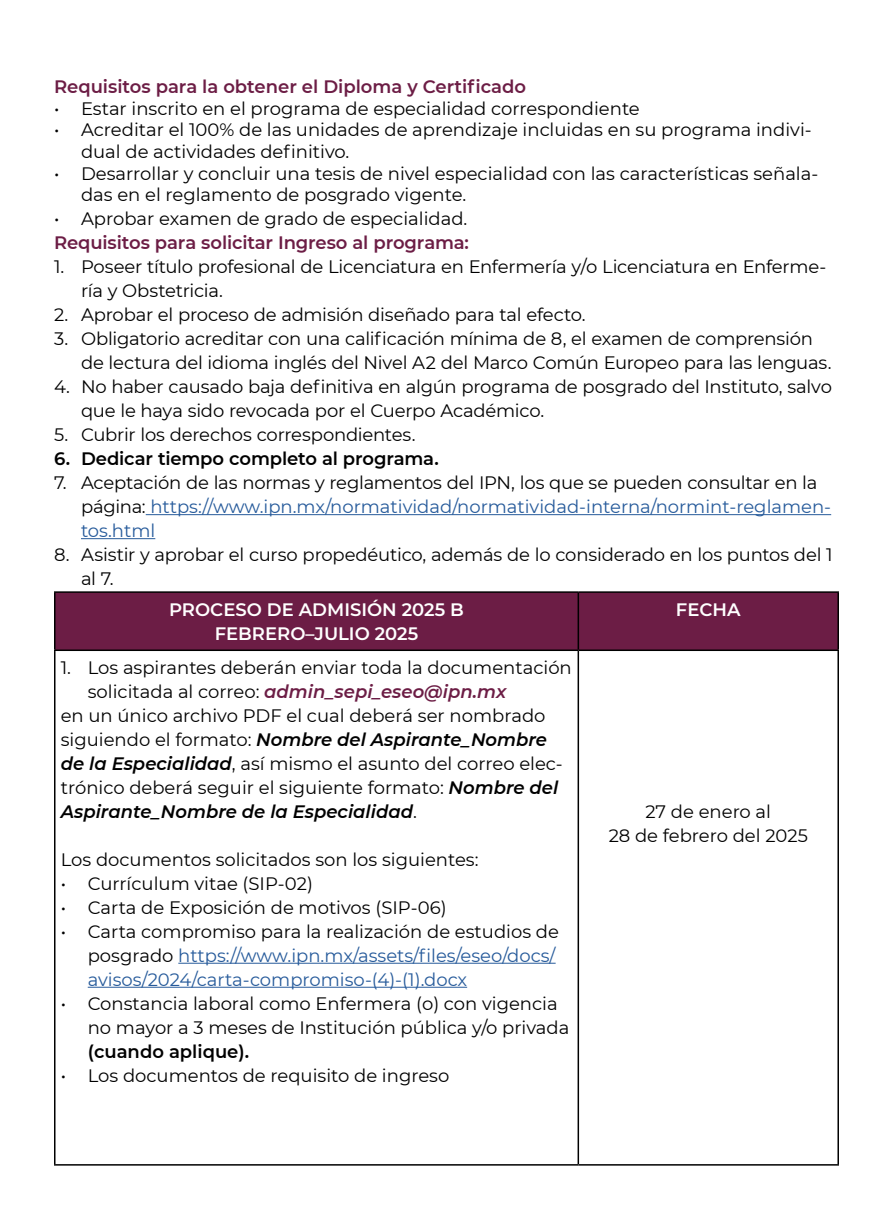
<style>
.page{position:relative;width:893px;height:1221px;background:#fff}
.page>*{position:absolute;margin:0;border:0;box-sizing:border-box;transform-origin:0 0}
.t1{font:18px/24px "Montserrat";color:#000}
.t2{font:18px/24px "Montserrat";color:#275b9b}
.t3{font:600 18px "Montserrat";color:#6c1d45}
.t4{font:italic 600 18px "Montserrat";color:#000}
.t5{font:600 18px "Montserrat";letter-spacing:-.005em;color:#000}
.t6{font:600 18px/24px "Montserrat";color:#fff;text-align:center}
.t7{font:italic 600 18px "Montserrat";color:#6c1d45}
.s1{color:#000}
.s2{font-weight:400;font-style:normal;color:#000}
.s3{font-weight:400;font-style:normal}
.s4{font-weight:600;font-style:italic}
</style>
<div class="page">
<hr style="left:146px;top:514px;width:685px;height:1px;background:#275b9b">
<hr style="left:81px;top:538px;width:74px;height:1px;background:#275b9b">
<div style="left:56px;top:593px;width:781px;height:56px;background:#6c1d45"></div>
<hr style="left:54px;top:591px;width:524px;height:2px;background:#000">
<hr style="left:54px;top:593px;width:2px;height:56px;background:#000">
<hr style="left:578px;top:591px;width:261px;height:2px;background:#000">
<hr style="left:578px;top:593px;width:1px;height:56px;background:#000">
<hr style="left:837px;top:593px;width:2px;height:56px;background:#000">
<hr style="left:54px;top:649px;width:524px;height:2px;background:#000">
<hr style="left:54px;top:651px;width:2px;height:512px;background:#000">
<hr style="left:578px;top:649px;width:261px;height:2px;background:#000">
<hr style="left:578px;top:651px;width:1px;height:512px;background:#000">
<hr style="left:837px;top:651px;width:2px;height:512px;background:#000">
<hr style="left:54px;top:1163px;width:524px;height:2px;background:#000">
<hr style="left:578px;top:1163px;width:261px;height:2px;background:#000">
<hr style="left:178px;top:962px;width:378px;height:1px;background:#275b9b">
<hr style="left:88px;top:986px;width:379px;height:1px;background:#275b9b">
<p class="t3" style="left:54px;top:74px;width:474px">Requisitos para la obtener el Diploma y Certificado</p>
<p class="t1" style="left:54px;top:96px;width:587px">• Estar inscrito en el programa de especialidad correspondiente</p>
<p class="t1" style="left:81px;top:118px;width:732px;line-height:21.6px;text-indent:-27px">• Acreditar el 100% de las unidades de aprendizaje incluidas en su programa indivi&shy;dual de actividades definitivo.</p>
<p class="t1" style="left:81px;top:162px;width:739px;line-height:21.6px;text-indent:-27px">• Desarrollar y concluir una tesis de nivel especialidad con las características señala&shy;das en el reglamento de posgrado vigente.</p>
<p class="t1" style="left:54px;top:206px;width:415px">• Aprobar examen de grado de especialidad.</p>
<p class="t3" style="left:54px;top:230px;width:416px">Requisitos para solicitar Ingreso al programa:</p>
<p class="t1" style="left:81px;top:254px;width:747px;text-indent:-27px">1. Poseer título profesional de Licenciatura en Enfermería y/o Licenciatura en Enferme&shy;ría y Obstetricia.</p>
<p class="t1" style="left:54px;top:302px;width:533px">2. Aprobar el proceso de admisión diseñado para tal efecto.</p>
<p class="t1" style="left:81px;top:326px;width:752px;text-indent:-27px">3. Obligatorio acreditar con una calificación mínima de 8, el examen de comprensión de lectura del idioma inglés del Nivel A2 del Marco Común Europeo para las lenguas.</p>
<p class="t1" style="left:81px;top:374px;width:752px;text-indent:-27px">4. No haber causado baja definitiva en algún programa de posgrado del Instituto, salvo que le haya sido revocada por el Cuerpo Académico.</p>
<p class="t1" style="left:54px;top:422px;width:363px">5. Cubrir los derechos correspondientes.</p>
<p class="t5" style="left:54px;top:446px;width:386px">6. Dedicar tiempo completo al programa.</p>
<p class="t2" style="left:81px;top:470px;width:752px;text-indent:-27px"><span class="s1">7. Aceptación de las normas y reglamentos del IPN, los que se pueden consultar en la página:</span> https://www.ipn.mx/normatividad/normatividad-interna/normint-reglamen&shy;tos.html</p>
<p class="t1" style="left:81px;top:542px;width:753px;text-indent:-27px">8. Asistir y aprobar el curso propedéutico, además de lo considerado en los puntos del 1 al 7.</p>
<p class="t6" style="left:169px;top:596px;width:296px">PROCESO DE ADMISIÓN 2025 B<br>FEBRERO–JULIO 2025</p>
<p class="t6" style="left:676px;top:596px;width:66px">FECHA</p>
<p class="t1" style="left:61px;top:654px;width:513px">1. Los aspirantes deberán enviar toda la documentación</p>
<p class="t7" style="left:88px;top:678px;width:420px"><span class="s2">solicitada al correo:</span> admin_sepi_eseo@ipn.mx</p>
<p class="t1" style="left:61px;top:702px;width:486px">en un único archivo PDF el cual deberá ser nombrado</p>
<p class="t4" style="left:61px;top:726px;width:488px"><span class="s3">siguiendo el formato:</span> Nombre del Aspirante_Nombre</p>
<p class="t1" style="left:61px;top:750px;width:504px"><span class="s4">de la Especialidad</span>, así mismo el asunto del correo elec-</p>
<p class="t1" style="left:61px;top:774px;width:499px">trónico deberá seguir el siguiente formato: <span class="s4">Nombre del</span></p>
<p class="t4" style="left:61px;top:798px;width:358px">Aspirante_Nombre de la Especialidad<span class="s3">.</span></p>
<p class="t1" style="left:61px;top:846px;width:419px">Los documentos solicitados son los siguientes:</p>
<p class="t1" style="left:61px;top:870px;width:254px">• Currículum vitae (SIP-02)</p>
<p class="t1" style="left:61px;top:894px;width:387px">• Carta de Exposición de motivos (SIP-06)</p>
<p class="t2" style="left:88px;top:918px;width:473px;text-indent:-27px"><span class="s1">• Carta compromiso para la realización de estudios de posgrado</span> https://www.ipn.mx/assets/files/eseo/docs/ avisos/2024/carta-compromiso-(4)-(1).docx</p>
<p class="t1" style="left:88px;top:990px;width:483px;text-indent:-27px">• Constancia laboral como Enfermera (o) con vigencia no mayor a 3 meses de Institución pública y/o privada</p>
<p class="t5" style="left:88px;top:1038px;width:163px">(cuando aplique).</p>
<p class="t1" style="left:61px;top:1062px;width:390px">• Los documentos de requisito de ingreso</p>
<p class="t1" style="left:609px;top:798px;width:201px;text-align:center">27 de enero al<br>28 de febrero del 2025</p>
</div>
